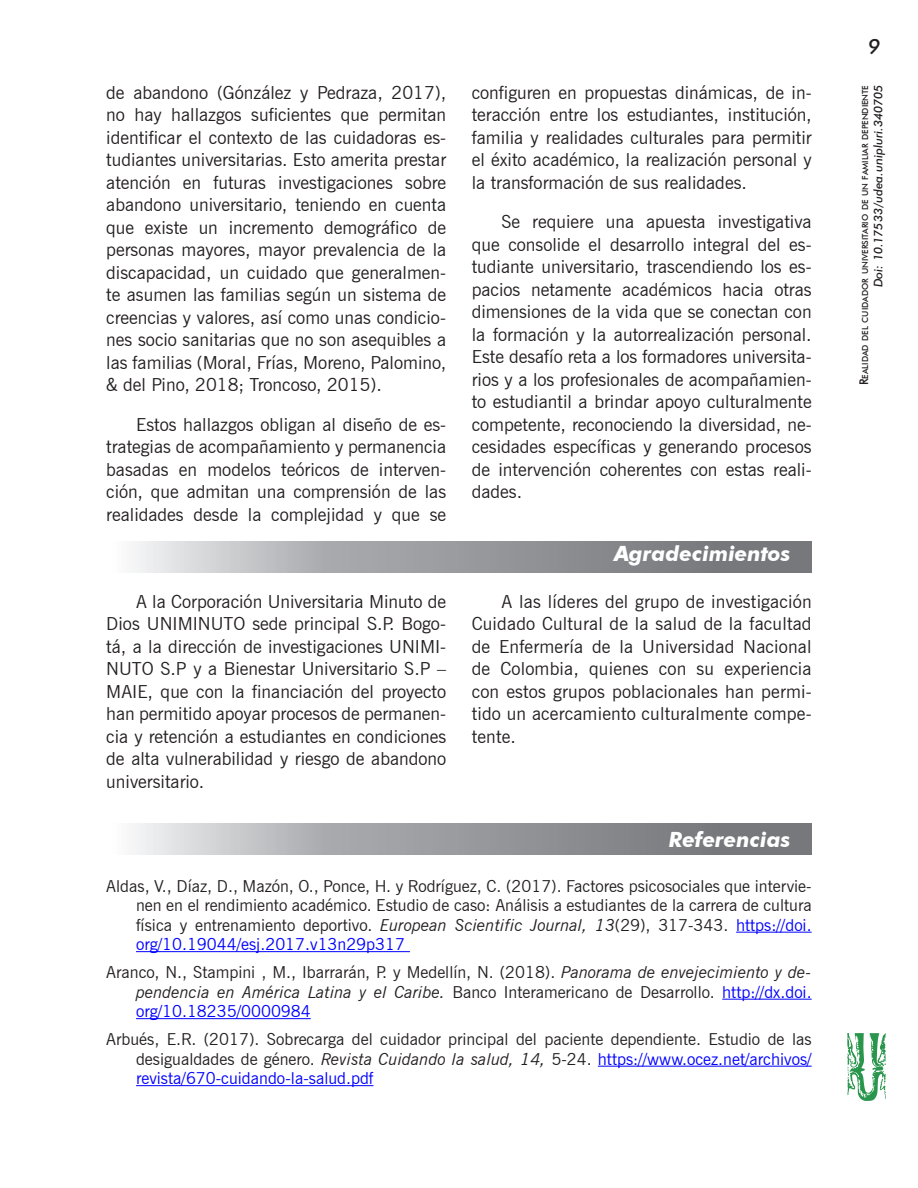
<style>
.page{position:relative;width:918px;height:1188px;background:#fff}
.page>*{position:absolute;margin:0;border:0;box-sizing:border-box;transform-origin:0 0}
.TITULO_1{font:italic 700 21px "Futura BT";color:#fff}
.t1{font:italic 500 21px "Futura BT";color:#231f20}
.Normal_wrd_17{font:18px/22.5px "News Gothic BT";color:#231f20;text-align:justify}
.REFERENCIAS{font:16.5px/19.5px "News Gothic BT";color:#231f20;text-align:justify}
.t2{font:italic 500 12px "Futura BT";color:#231f20}
.t3{font:500 8.4px "Futura BT";color:#231f20}
.s1{font-style:italic}
.s2{color:#00f}
.s3{font-size:12px}
</style>
<div class="page">
<svg style="left:847px;top:1033px;width:39px;height:68px"></svg>
<svg style="left:134px;top:541px;width:678px;height:31px;background:#9e9fa2"></svg>
<svg style="left:134px;top:823px;width:678px;height:31px;background:#9e9fa2"></svg>
<hr style="left:736px;top:932px;width:76px;height:1px;background:#00f">
<hr style="left:136px;top:951px;width:274px;height:1px;background:#00f">
<hr style="left:722px;top:999px;width:90px;height:1px;background:#00f">
<hr style="left:136px;top:1018px;width:175px;height:1px;background:#00f">
<hr style="left:598px;top:1066px;width:214px;height:1px;background:#00f">
<hr style="left:136px;top:1085px;width:238px;height:1px;background:#00f">
<p class="Normal_wrd_17" style="left:106px;top:81px;width:341px">de abandono (Gónzález y Pedraza, 2017), no hay hallazgos suficientes que permitan identificar el contexto de las cuidadoras es&shy;tudiantes universitarias. Esto amerita prestar atención en futuras investigaciones sobre abandono universitario, teniendo en cuenta que existe un incremento demográfico de personas mayores, mayor prevalencia de la discapacidad, un cuidado que generalmen&shy;te asumen las familias según un sistema de creencias y valores, así como unas condicio&shy;nes socio sanitarias que no son asequibles a las familias (Moral, Frías, Moreno, Palomino, &amp; del Pino, 2018; Troncoso, 2015).</p>
<p class="Normal_wrd_17" style="left:106px;top:413px;width:341px;text-indent:30px">Estos hallazgos obligan al diseño de es&shy;trategias de acompañamiento y permanencia basadas en modelos teóricos de interven&shy;ción, que admitan una comprensión de las realidades desde la complejidad y que se</p>
<p class="Normal_wrd_17" style="left:472px;top:81px;width:341px">configuren en propuestas dinámicas, de in&shy;teracción entre los estudiantes, institución, familia y realidades culturales para permitir el éxito académico, la realización personal y la transformación de sus realidades.</p>
<p class="Normal_wrd_17" style="left:472px;top:210px;width:341px;text-indent:30px">Se requiere una apuesta investigativa que consolide el desarrollo integral del es&shy;tudiante universitario, trascendiendo los es&shy;pacios netamente académicos hacia otras dimensiones de la vida que se conectan con la formación y la autorrealización personal.<br>Este desafío reta a los formadores universita&shy;rios y a los profesionales de acompañamien&shy;to estudiantil a brindar apoyo culturalmente competente, reconociendo la diversidad, ne&shy;cesidades específicas y generando procesos de intervención coherentes con estas reali&shy;dades.</p>
<p class="TITULO_1" style="left:614px;top:541px;width:178px">Agradecimientos</p>
<p class="Normal_wrd_17" style="left:106px;top:590px;width:341px;text-indent:30px">A la Corporación Universitaria Minuto de Dios UNIMINUTO sede principal S.P. Bogo&shy;tá, a la dirección de investigaciones UNIMI-NUTO S.P y a Bienestar Universitario S.P – MAIE, que con la financiación del proyecto han permitido apoyar procesos de permanen&shy;cia y retención a estudiantes en condiciones de alta vulnerabilidad y riesgo de abandono universitario.</p>
<p class="Normal_wrd_17" style="left:472px;top:590px;width:341px;text-indent:30px">A las líderes del grupo de investigación Cuidado Cultural de la salud de la facultad de Enfermería de la Universidad Nacional de Colombia, quienes con su experiencia con estos grupos poblacionales han permi&shy;tido un acercamiento culturalmente compe&shy;tente.</p>
<p class="TITULO_1" style="left:669px;top:826px;width:123px">Referencias</p>
<p class="REFERENCIAS" style="left:136px;top:876px;width:677px;text-indent:-30px">Aldas, V., Díaz, D., Mazón, O., Ponce, H. y Rodríguez, C. (2017). Factores psicosociales que intervie&shy;nen en el rendimiento académico. Estudio de caso: Análisis a estudiantes de la carrera de cultura física y entrenamiento deportivo. <span class="s1">European Scientific Journal, 13</span>(29), 317-343. <span class="s2">https://doi. org/10.19044/esj.2017.v13n29p317</span></p>
<p class="REFERENCIAS" style="left:136px;top:962px;width:677px;text-indent:-30px">Aranco, N., Stampini , M., Ibarrarán, P. y Medellín, N. (2018). <span class="s1">Panorama de envejecimiento y de&shy;pendencia en América Latina y el Caribe.</span> Banco Interamericano de Desarrollo. <span class="s2">http://dx.doi. org/10.18235/0000984</span></p>
<p class="REFERENCIAS" style="left:136px;top:1029px;width:677px;text-indent:-30px">Arbués, E.R. (2017). Sobrecarga del cuidador principal del paciente dependiente. Estudio de las desigualdades de género. <span class="s1">Revista Cuidando la salud, 14,</span> 5-24. <span class="s2">https://www.ocez.net/archivos/ revista/670-cuidando-la-salud.pdf</span></p>
<p class="t1" style="left:868px;top:34px;width:14px">9</p>
<p class="t3" style="left:860px;top:385px;width:302px;rotate:-90deg"><span class="s3">R</span>ealidad del cuidador universitario de un familiar dependiente</p>
<p class="t2" style="left:871px;top:287px;width:204px;rotate:-90deg">Doi: 10.17533/udea.unipluri.340705</p>
</div>
